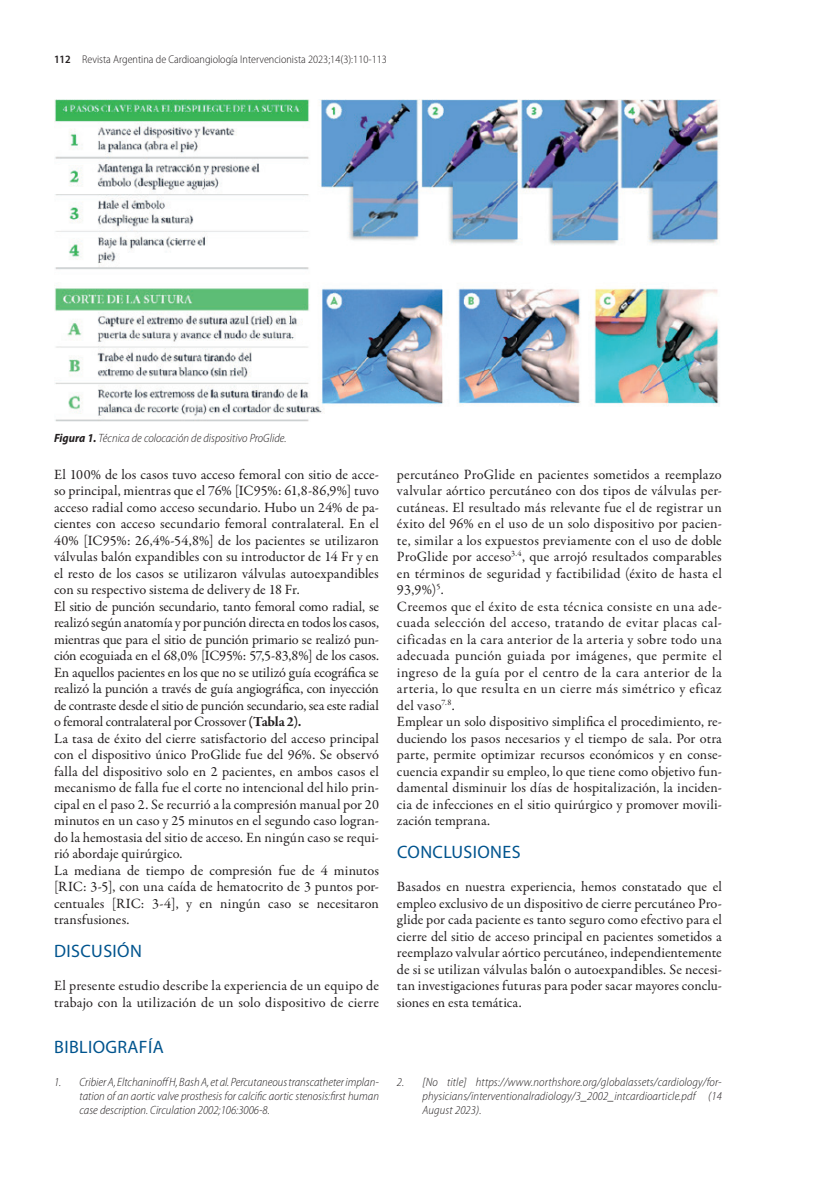
<style>
.page{position:relative;width:830px;height:1191px;background:#fff}
.page>*{position:absolute;margin:0;border:0;box-sizing:border-box;transform-origin:0 0}
.t1{font:18px "Myriad Pro";letter-spacing:.02em;color:#00548e}
.t2{font:14.25px/16.5px "Garamond Premr Pro";letter-spacing:.005em;color:#231f20}
.t3{font:italic 300 semi-condensed 12px/14.4px "Myriad Pro";color:#231f20;text-align:justify}
.t4{font:300 semi-condensed 11.25px "Myriad Pro";color:#231f20}
.s1{font-weight:600}
.s2{font-weight:700}
</style>
<div class="page">
<img style="left:54px;top:99px;width:666px;height:323px">
<p class="t4" style="left:54px;top:52px;width:334px"><span class="s1">112</span> Revista Argentina de Cardioangiología Intervencionista 2023;14(3):110-113</p>
<p class="t3" style="left:54px;top:431px;width:234px"><span class="s2">Figura 1.</span> Técnica de colocación de dispositivo ProGlide.</p>
<p class="t2" style="left:54px;top:466px;width:326px">El 100% de los casos tuvo acceso femoral con sitio de acce&shy;so principal, mientras que el 76% [IC95%: 61,8-86,9%] tuvo acceso radial como acceso secundario. Hubo un 24% de pa&shy;cientes con acceso secundario femoral contralateral. En el 40% [IC95%: 26,4%-54,8%] de los pacientes se utilizaron válvulas balón expandibles con su introductor de 14 Fr y en el resto de los casos se utilizaron válvulas autoexpandibles con su respectivo sistema de delivery de 18 Fr.<br>El sitio de punción secundario, tanto femoral como radial, se realizó según anatomía y por punción directa en todos los casos, mientras que para el sitio de punción primario se realizó pun&shy;ción ecoguiada en el 68,0% [IC95%: 57,5-83,8%] de los casos.<br>En aquellos pacientes en los que no se utilizó guía ecográfica se realizó la punción a través de guía angiográfica, con inyección de contraste desde el sitio de punción secundario, sea este radial o femoral contralateral por Crossover <span class="s2">(Tabla 2).<br></span>La tasa de éxito del cierre satisfactorio del acceso principal con el dispositivo único ProGlide fue del 96%. Se observó falla del dispositivo solo en 2 pacientes, en ambos casos el mecanismo de falla fue el corte no intencional del hilo prin&shy;cipal en el paso 2. Se recurrió a la compresión manual por 20 minutos en un caso y 25 minutos en el segundo caso logran&shy;do la hemostasia del sitio de acceso. En ningún caso se requi&shy;rió abordaje quirúrgico.<br>La mediana de tiempo de compresión fue de 4 minutos [RIC: 3-5], con una caída de hematocrito de 3 puntos por&shy;centuales [RIC: 3-4], y en ningún caso se necesitaron transfusiones.</p>
<p class="t1" style="left:54px;top:940px;width:89px">DISCUSIÓN</p>
<p class="t2" style="left:54px;top:978px;width:326px">El presente estudio describe la experiencia de un equipo de trabajo con la utilización de un solo dispositivo de cierre</p>
<p class="t2" style="left:397px;top:466px;width:326px">percutáneo ProGlide en pacientes sometidos a reemplazo valvular aórtico percutáneo con dos tipos de válvulas per&shy;cutáneas. El resultado más relevante fue el de registrar un éxito del 96% en el uso de un solo dispositivo por pacien&shy;te, similar a los expuestos previamente con el uso de doble ProGlide por acceso<sup>3.4</sup>, que arrojó resultados comparables en términos de seguridad y factibilidad (éxito de hasta el 93,9%)<sup>5</sup>.<br>Creemos que el éxito de esta técnica consiste en una ade&shy;cuada selección del acceso, tratando de evitar placas cal&shy;cificadas en la cara anterior de la arteria y sobre todo una adecuada punción guiada por imágenes, que permite el ingreso de la guía por el centro de la cara anterior de la arteria, lo que resulta en un cierre más simétrico y eficaz del vaso<sup>7.8</sup>.<br>Emplear un solo dispositivo simplifica el procedimiento, re&shy;duciendo los pasos necesarios y el tiempo de sala. Por otra parte, permite optimizar recursos económicos y en conse&shy;cuencia expandir su empleo, lo que tiene como objetivo fun&shy;damental disminuir los días de hospitalización, la inciden&shy;cia de infecciones en el sitio quirúrgico y promover movili&shy;zación temprana.</p>
<p class="t1" style="left:397px;top:841px;width:125px">CONCLUSIONES</p>
<p class="t2" style="left:397px;top:879px;width:326px;text-align:justify">Basados en nuestra experiencia, hemos constatado que el empleo exclusivo de un dispositivo de cierre percutáneo Pro&shy;glide por cada paciente es tanto seguro como efectivo para el cierre del sitio de acceso principal en pacientes sometidos a reemplazo valvular aórtico percutáneo, independientemente de si se utilizan válvulas balón o autoexpandibles. Se necesi&shy;tan investigaciones futuras para poder sacar mayores conclu&shy;siones en esta temática.</p>
<p class="t1" style="left:54px;top:1036px;width:111px">BIBLIOGRAFÍA</p>
<p class="t3" style="left:80px;top:1074px;width:301px;text-indent:-26px">1. Cribier A, Eltchaninoff H, Bash A, et al. Percutaneous transcatheter implan&shy;tation of an aortic valve prosthesis for calcific aortic stenosis:first human case description. Circulation 2002;106:3006-8.</p>
<p class="t3" style="left:422px;top:1074px;width:301px;text-indent:-26px">2. [No title] https://www.northshore.org/globalassets/cardiology/for&shy;physicians/interventionalradiology/3_2002_intcardioarticle.pdf (14<br>August 2023).</p>
</div>
